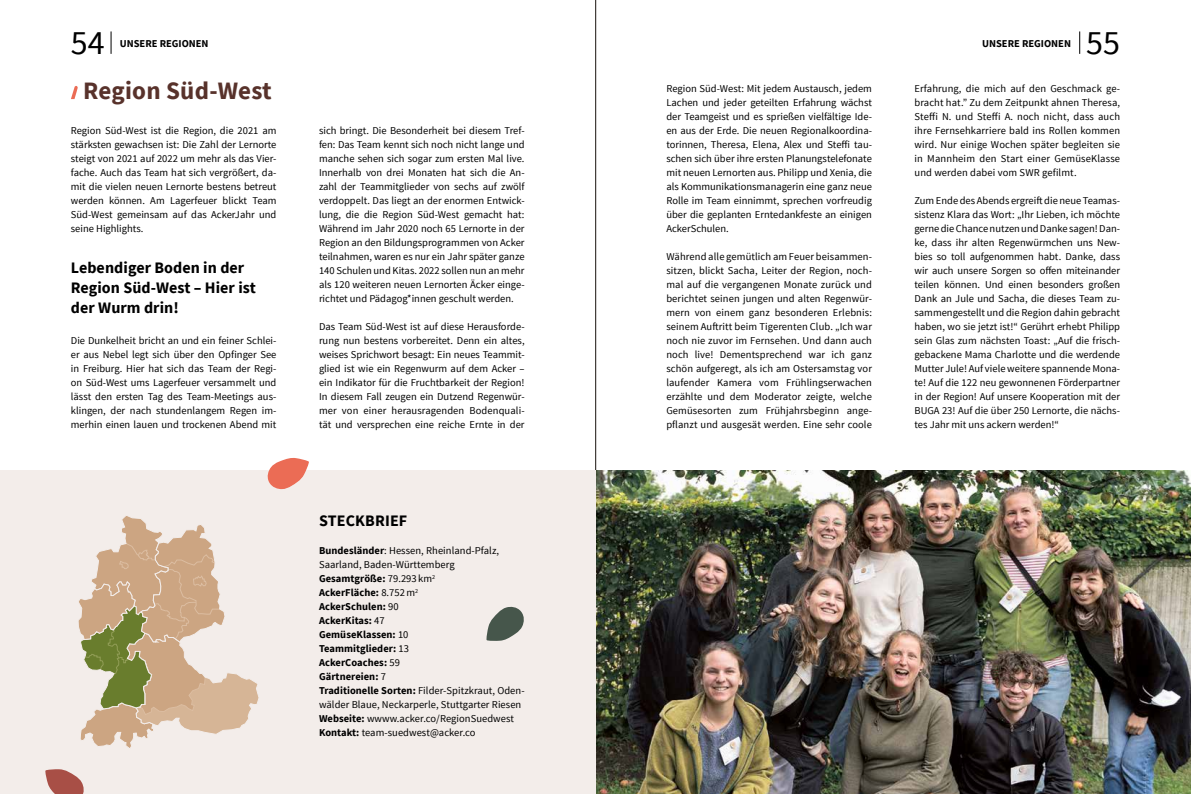
<style>
.page{position:relative;width:1191px;height:794px;background:#fff}
.page>*{position:absolute;margin:0;border:0;box-sizing:border-box;transform-origin:0 0}
.t1{font:34px "Source Sans Pro";color:#000}
.t2{font:700 25px "Source Sans Pro";letter-spacing:.01em;color:#58322b}
.t3{font:700 16px/20px "Source Sans Pro";letter-spacing:.005em;color:#000}
.t4{font:10.5px/14px "Source Sans Pro";color:#000;text-align:justify}
.t5{font:700 10.5px "Source Sans Pro";color:#000}
.s1{font-weight:700}
</style>
<div class="page">
<svg style="left:1079px;top:31px;width:1px;height:23px"></svg>
<svg style="left:111px;top:31px;width:1px;height:23px"></svg>
<svg style="left:71px;top:86px;width:7px;height:13px"></svg>
<hr style="left:595px;top:0;width:1px;height:794px;background:#413c38">
<img style="left:596px;top:470px;width:595px;height:324px">
<div style="left:0;top:470px;width:595px;height:324px;background:#f3edea"></div>
<svg style="left:78px;top:516px;width:181px;height:232px"></svg>
<svg style="left:267px;top:458px;width:42px;height:31px"></svg>
<svg style="left:486px;top:606px;width:38px;height:35px"></svg>
<svg style="left:45px;top:769px;width:39px;height:25px"></svg>
<h1 class="t1" style="left:71px;top:21px;width:35px">54</h1>
<h1 class="t1" style="left:1086px;top:21px;width:35px">55</h1>
<h2 class="t2" style="left:83px;top:74px;width:190px">Region Süd-West</h2>
<p class="t5" style="left:120px;top:36px;width:90px">UNSERE REGIONEN</p>
<p class="t5" style="left:982px;top:36px;width:90px">UNSERE REGIONEN</p>
<p class="t4" style="left:914px;top:82px;width:207px">Erfahrung, die mich auf den Geschmack ge&shy;bracht hat.” Zu dem Zeitpunkt ahnen Theresa, Steffi N. und Steffi A. noch nicht, dass auch ihre Fernsehkarriere bald ins Rollen kommen wird. Nur einige Wochen später begleiten sie in Mannheim den Start einer GemüseKlasse und werden dabei vom SWR gefilmt.</p>
<p class="t4" style="left:914px;top:194px;width:207px">Zum Ende des Abends ergreift die neue Teamas&shy;sistenz Klara das Wort: „Ihr Lieben, ich möchte gerne die Chance nutzen und Danke sagen! Dan&shy;ke, dass ihr alten Regenwürmchen uns New&shy;bies so toll aufgenommen habt. Danke, dass wir auch unsere Sorgen so offen miteinander teilen können. Und einen besonders großen Dank an Jule und Sacha, die dieses Team zu&shy;sammengestellt und die Region dahin gebracht haben, wo sie jetzt ist!“ Gerührt erhebt Philipp sein Glas zum nächsten Toast: „Auf die frisch&shy;gebackene Mama Charlotte und die werdende Mutter Jule! Auf viele weitere spannende Mona&shy;te! Auf die 122 neu gewonnenen Förderpartner in der Region! Auf unsere Kooperation mit der BUGA 23! Auf die über 250 Lernorte, die nächs&shy;tes Jahr mit uns ackern werden!“</p>
<p class="t4" style="left:666px;top:82px;width:207px">Region Süd-West: Mit jedem Austausch, jedem Lachen und jeder geteilten Erfahrung wächst der Teamgeist und es sprießen vielfältige Ide&shy;en aus der Erde. Die neuen Regionalkoordina&shy;torinnen, Theresa, Elena, Alex und Steffi tau&shy;schen sich über ihre ersten Planungstelefonate mit neuen Lernorten aus. Philipp und Xenia, die als Kommunikationsmanagerin eine ganz neue Rolle im Team einnimmt, sprechen vorfreudig über die geplanten Erntedankfeste an einigen AckerSchulen.</p>
<p class="t4" style="left:666px;top:250px;width:207px">Während alle gemütlich am Feuer beisammen&shy;sitzen, blickt Sacha, Leiter der Region, noch&shy;mal auf die vergangenen Monate zurück und berichtet seinen jungen und alten Regenwür&shy;mern von einem ganz besonderen Erlebnis: seinem Auftritt beim Tigerenten Club. „Ich war noch nie zuvor im Fernsehen. Und dann auch noch live! Dementsprechend war ich ganz schön aufgeregt, als ich am Ostersamstag vor laufender Kamera vom Frühlingserwachen erzählte und dem Moderator zeigte, welche Gemüsesorten zum Frühjahrsbeginn ange&shy;pflanzt und ausgesät werden. Eine sehr coole</p>
<p class="t4" style="left:319px;top:124px;width:207px">sich bringt. Die Besonderheit bei diesem Tref&shy;fen: Das Team kennt sich noch nicht lange und manche sehen sich sogar zum ersten Mal live.<br>Innerhalb von drei Monaten hat sich die An&shy;zahl der Teammitglieder von sechs auf zwölf verdoppelt. Das liegt an der enormen Entwick&shy;lung, die die Region Süd-West gemacht hat:<br>Während im Jahr 2020 noch 65 Lernorte in der Region an den Bildungsprogrammen von Acker teilnahmen, waren es nur ein Jahr später ganze 140 Schulen und Kitas. 2022 sollen nun an mehr als 120 weiteren neuen Lernorten Äcker einge&shy;richtet und Pädagog*innen geschult werden.</p>
<p class="t4" style="left:319px;top:320px;width:207px">Das Team Süd-West ist auf diese Herausforde&shy;rung nun bestens vorbereitet. Denn ein altes, weises Sprichwort besagt: Ein neues Teammit&shy;glied ist wie ein Regenwurm auf dem Acker – ein Indikator für die Fruchtbarkeit der Region!<br>In diesem Fall zeugen ein Dutzend Regenwür&shy;mer von einer herausragenden Bodenquali&shy;tät und versprechen eine reiche Ernte in der</p>
<p class="t4" style="left:71px;top:124px;width:207px">Region Süd-West ist die Region, die 2021 am stärksten gewachsen ist: Die Zahl der Lernorte steigt von 2021 auf 2022 um mehr als das Vier&shy;fache. Auch das Team hat sich vergrößert, da&shy;mit die vielen neuen Lernorte bestens betreut werden können. Am Lagerfeuer blickt Team Süd-West gemeinsam auf das AckerJahr und seine Highlights.</p>
<h3 class="t3" style="left:71px;top:257px;width:186px">Lebendiger Boden in der<br>Region Süd-West – Hier ist der Wurm drin!</h3>
<p class="t4" style="left:71px;top:334px;width:207px">Die Dunkelheit bricht an und ein feiner Schlei&shy;er aus Nebel legt sich über den Opfinger See in Freiburg. Hier hat sich das Team der Regi&shy;on Süd-West ums Lagerfeuer versammelt und lässt den ersten Tag des Team-Meetings aus&shy;klingen, der nach stundenlangem Regen im&shy;merhin einen lauen und trockenen Abend mit</p>
<h3 class="t3" style="left:319px;top:510px;width:90px">STECKBRIEF</h3>
<p class="t4" style="left:319px;top:544px;width:207px;text-align:left"><span class="s1">Bundesländer</span>: Hessen, Rheinland-Pfalz,<br>Saarland, Baden-Württemberg<br><span class="s1">Gesamtgröße:</span> 79.293 km<sup>2<br></sup><span class="s1">AckerFläche:</span> 8.752m<sup>2<br></sup><span class="s1">AckerSchulen:</span> 90<br><span class="s1">AckerKitas:</span> 47<br><span class="s1">GemüseKlassen:</span> 10<br><span class="s1">Teammitglieder:</span> 13<br><span class="s1">AckerCoaches:</span> 59<br><span class="s1">Gärtnereien:</span> 7<br><span class="s1">Traditionelle Sorten:</span> Filder-Spitzkraut, Oden&shy;wälder Blaue, Neckarperle, Stuttgarter Riesen<br><span class="s1">Webseite:</span> wwww.acker.co/RegionSuedwest<br><span class="s1">Kontakt:</span> team-suedwest@acker.co</p>
</div>
